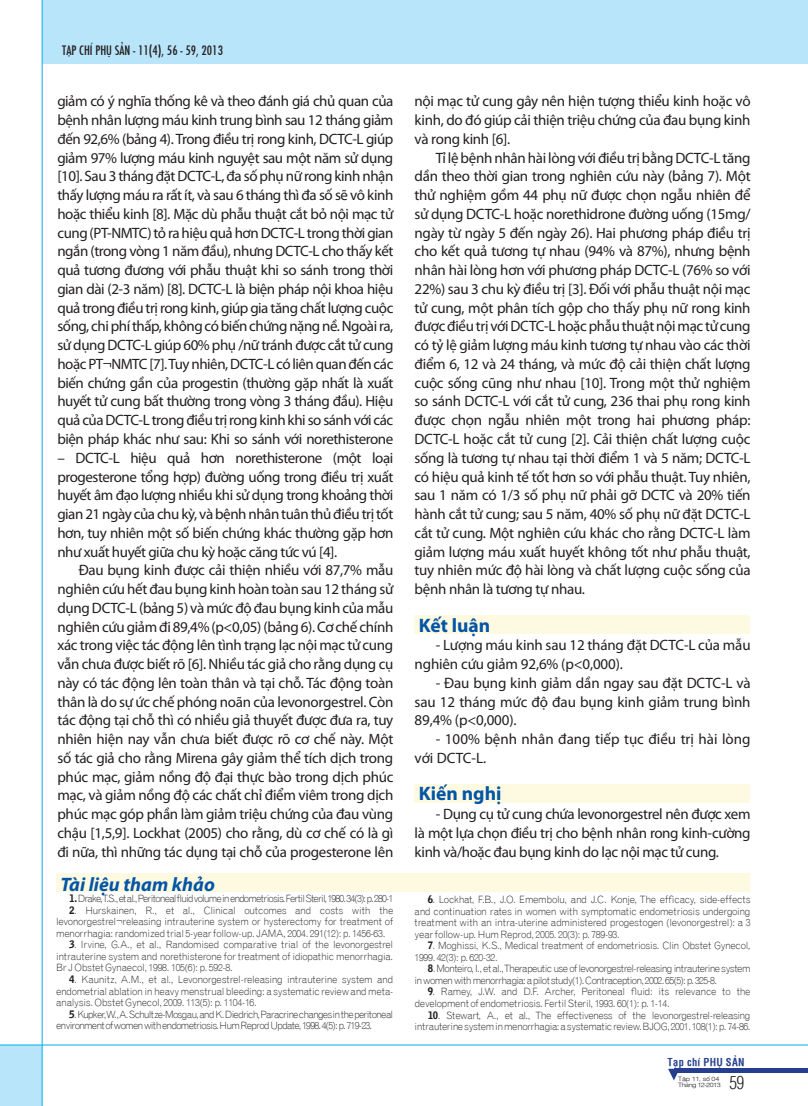
<style>
.page{position:relative;width:808px;height:1106px;background:#fff}
.page>*{position:absolute;margin:0;border:0;box-sizing:border-box;transform-origin:0 0}
.t1{font:700 19.5px "Myriad Pro";color:#0155a5}
.t2{font:italic 700 19.5px "Myriad Pro";color:#0155a5}
.t3{font:300 condensed 17.55px "SFU Helvetica";color:#231f20}
.t4{font:15px/18.8px "Myriad Pro";letter-spacing:-.02em;color:#231f20;text-align:justify}
.t5{font:15px/18.8px "Myriad Pro";color:#231f20}
.t6{font:14.25px "SFU Function Condensed";color:#231f20}
.t7{font:700 condensed 10.5px "SFU Helvetica";letter-spacing:.025em;color:#253f8e}
.t8{font:300 10.05px/11.6px "NH Grotesque";letter-spacing:-.045em;color:#231f20;text-align:justify}
.t9{font:300 10.05px/11.6px "NH Grotesque";letter-spacing:-.08em;color:#231f20}
.t10{font:300 10.05px/11.6px "NH Grotesque";letter-spacing:-.065em;color:#231f20}
.t11{font:300 6px/6px "SFU Helvetica";letter-spacing:-.07em;color:#231f20;scale:1.19 1}
.s1{font-weight:700}
</style>
<div class="page">
<div style="left:415px;top:615px;width:335px;height:18px;background:#fef9e1"></div>
<div style="left:415px;top:784px;width:335px;height:19px;background:#fef9e1"></div>
<div style="left:43px;top:0;width:765px;height:63px;background:#b9e5fa"></div>
<div style="left:0;top:1045px;width:42px;height:61px;background:#b9e5fa"></div>
<svg style="left:668px;top:1068px;width:10px;height:12px"></svg>
<div style="left:674px;top:1068px;width:134px;height:5px;background:#253f8e"></div>
<hr style="left:42px;top:0;width:1px;height:1106px;background:#00aeef">
<hr style="left:0;top:1044px;width:808px;height:1px;background:#00aeef">
<div style="left:56px;top:873px;width:693px;height:19px;background:#fef9e1"></div>
<p class="t6" style="left:62px;top:39px;width:162px">TẠP CHÍ PHỤ SẢN - 11(4), 56 - 59, 2013</p>
<p class="t4" style="left:57px;top:92px;width:337px">giảm có ý nghĩa thống kê và theo đánh giá chủ quan của bệnh nhân lượng máu kinh trung bình sau 12 tháng giảm đến 92,6% (bảng 4). Trong điều trị rong kinh, DCTC-L giúp giảm 97% lượng máu kinh nguyệt sau một năm sử dụng [10]. Sau 3 tháng đặt DCTC-L, đa số phụ nữ rong kinh nhận thấy lượng máu ra rất ít, và sau 6 tháng thì đa số sẽ vô kinh hoặc thiểu kinh [8]. Mặc dù phẫu thuật cắt bỏ nội mạc tử cung (PT-NMTC) tỏ ra hiệu quả hơn DCTC-L trong thời gian ngắn (trong vòng 1 năm đầu), nhưng DCTC-L cho thấy kết quả tương đương với phẫu thuật khi so sánh trong thời gian dài (2-3 năm) [8]. DCTC-L là biện pháp nội khoa hiệu quả trong điều trị rong kinh, giúp gia tăng chất lượng cuộc sống, chi phí thấp, không có biến chứng nặng nề. Ngoài ra, sử dụng DCTC-L giúp 60% phụ /nữ tránh được cắt tử cung hoặc PT¬NMTC [7]. Tuy nhiên, DCTC-L có liên quan đến các biến chứng gần của progestin (thường gặp nhất là xuất huyết tử cung bất thường trong vòng 3 tháng đầu). Hiệu quả của DCTC-L trong điều trị rong kinh khi so sánh với các biện pháp khác như sau: Khi so sánh với norethisterone</p>
<p class="t4" style="left:57px;top:448px;width:337px">– DCTC-L hiệu quả hơn norethisterone (một loại progesterone tổng hợp) đường uống trong điều trị xuất huyết âm đạo lượng nhiều khi sử dụng trong khoảng thời gian 21 ngày của chu kỳ, và bệnh nhân tuân thủ điều trị tốt hơn, tuy nhiên một số biến chứng khác thường gặp hơn như xuất huyết giữa chu kỳ hoặc căng tức vú [4].</p>
<p class="t4" style="left:57px;top:560px;width:337px;text-indent:21px">Đau bụng kinh được cải thiện nhiều với 87,7% mẫu nghiên cứu hết đau bụng kinh hoàn toàn sau 12 tháng sử dụng DCTC-L (bảng 5) và mức độ đau bụng kinh của mẫu nghiên cứu giảm đi 89,4% (p&lt;0,05) (bảng 6). Cơ chế chính xác trong việc tác động lên tình trạng lạc nội mạc tử cung vẫn chưa được biết rõ [6]. Nhiều tác giả cho rằng dụng cụ này có tác động lên toàn thân và tại chỗ. Tác động toàn thân là do sự ức chế phóng noãn của levonorgestrel. Còn tác động tại chỗ thì có nhiều giả thuyết được đưa ra, tuy nhiên hiện nay vẫn chưa biết được rõ cơ chế này. Một số tác giả cho rằng Mirena gây giảm thể tích dịch trong phúc mạc, giảm nồng độ đại thực bào trong dịch phúc mạc, và giảm nồng độ các chất chỉ điểm viêm trong dịch phúc mạc góp phần làm giảm triệu chứng của đau vùng chậu [1,5,9]. Lockhat (2005) cho rằng, dù cơ chế có là gì đi nữa, thì những tác dụng tại chỗ của progesterone lên</p>
<h1 class="t2" style="left:60px;top:871px;width:156px">Tài liệu tham khảo</h1>
<p class="t9" style="left:69px;top:891px;width:326px"><span class="s1">1.</span> Drake, T.S., et al., Peritoneal fluid volume in endometriosis. Fertil Steril, 1980. 34(3): p. 280-1</p>
<p class="t8" style="left:56px;top:902px;width:339px;text-indent:13px"><span class="s1">2</span>. Hurskainen, R., et al., Clinical outcomes and costs with the levonorgestrel¬releasing intrauterine system or hysterectomy for treatment of menorrhagia: randomized trial 5-year follow-up. JAMA, 2004. 291(12): p. 1456-63.</p>
<p class="t8" style="left:56px;top:937px;width:339px;text-indent:13px"><span class="s1">3</span>. Irvine, G.A., et al., Randomised comparative trial of the levonorgestrel intrauterine system and norethisterone for treatment of idiopathic menorrhagia.<br>Br J Obstet Gynaecol, 1998. 105(6): p. 592-8.</p>
<p class="t8" style="left:56px;top:972px;width:339px;text-indent:13px"><span class="s1">4</span>. Kaunitz, A.M., et al., Levonorgestrel-releasing intrauterine system and endometrial ablation in heavy menstrual bleeding: a systematic review and meta&shy;analysis. Obstet Gynecol, 2009. 113(5): p. 1104-16.</p>
<p class="t9" style="left:56px;top:1006px;width:339px;text-indent:13px"><span class="s1">5</span>. Kupker, W., A. Schultze-Mosgau, and K. Diedrich, Paracrine changes in the peritoneal environment of women with endometriosis. Hum Reprod Update, 1998. 4(5): p. 719-23.</p>
<p class="t4" style="left:415px;top:92px;width:337px">nội mạc tử cung gây nên hiện tượng thiểu kinh hoặc vô kinh, do đó giúp cải thiện triệu chứng của đau bụng kinh và rong kinh [6].</p>
<p class="t4" style="left:415px;top:148px;width:337px;text-indent:21px">Tỉ lệ bệnh nhân hài lòng với điều trị bằng DCTC-L tăng dần theo thời gian trong nghiên cứu này (bảng 7). Một thử nghiệm gồm 44 phụ nữ được chọn ngẫu nhiên để sử dụng DCTC-L hoặc norethidrone đường uống (15mg/ ngày từ ngày 5 đến ngày 26). Hai phương pháp điều trị cho kết quả tương tự nhau (94% và 87%), nhưng bệnh nhân hài lòng hơn với phương pháp DCTC-L (76% so với 22%) sau 3 chu kỳ điều trị [3]. Đối với phẫu thuật nội mạc tử cung, một phân tích gộp cho thấy phụ nữ rong kinh được điều trị với DCTC-L hoặc phẫu thuật nội mạc tử cung có tỷ lệ giảm lượng máu kinh tương tự nhau vào các thời điểm 6, 12 và 24 tháng, và mức độ cải thiện chất lượng cuộc sống cũng như nhau [10]. Trong một thử nghiệm so sánh DCTC-L với cắt tử cung, 236 thai phụ rong kinh được chọn ngẫu nhiên một trong hai phương pháp:<br>DCTC-L hoặc cắt tử cung [2]. Cải thiện chất lượng cuộc sống là tương tự nhau tại thời điểm 1 và 5 năm; DCTC-L có hiệu quả kinh tế tốt hơn so với phẫu thuật. Tuy nhiên, sau 1 năm có 1/3 số phụ nữ phải gỡ DCTC và 20% tiến hành cắt tử cung; sau 5 năm, 40% số phụ nữ đặt DCTC-L cắt tử cung. Một nghiên cứu khác cho rằng DCTC-L làm giảm lượng máu xuất huyết không tốt như phẫu thuật, tuy nhiên mức độ hài lòng và chất lượng cuộc sống của bệnh nhân là tương tự nhau.</p>
<h1 class="t1" style="left:419px;top:612px;width:73px">Kết luận</h1>
<p class="t4" style="left:415px;top:635px;width:337px;text-indent:21px">- Lượng máu kinh sau 12 tháng đặt DCTC-L của mẫu nghiên cứu giảm 92,6% (p&lt;0,000).</p>
<p class="t4" style="left:415px;top:673px;width:337px;text-indent:21px">- Đau bụng kinh giảm dần ngay sau đặt DCTC-L và sau 12 tháng mức độ đau bụng kinh giảm trung bình 89,4% (p&lt;0,000).</p>
<p class="t5" style="left:415px;top:729px;width:337px;text-indent:21px">- 100% bệnh nhân đang tiếp tục điều trị hài lòng với DCTC-L.</p>
<h1 class="t1" style="left:419px;top:781px;width:84px">Kiến nghị</h1>
<p class="t4" style="left:415px;top:804px;width:337px;text-indent:21px">- Dụng cụ tử cung chứa levonorgestrel nên được xem là một lựa chọn điều trị cho bệnh nhân rong kinh-cường kinh và/hoặc đau bụng kinh do lạc nội mạc tử cung.</p>
<p class="t8" style="left:415px;top:892px;width:337px;text-indent:13px"><span class="s1">6</span>. Lockhat, F.B., J.O. Emembolu, and J.C. Konje, The efficacy, side-effects and continuation rates in women with symptomatic endometriosis undergoing treatment with an intra-uterine administered progestogen (levonorgestrel): a 3 year follow-up. Hum Reprod, 2005. 20(3): p. 789-93.</p>
<p class="t8" style="left:415px;top:938px;width:337px;text-indent:13px"><span class="s1">7</span>. Moghissi, K.S., Medical treatment of endometriosis. Clin Obstet Gynecol,<br>1999. 42(3): p. 620-32.</p>
<p class="t10" style="left:415px;top:961px;width:337px;text-indent:13px"><span class="s1">8</span>. Monteiro, I., et al., Therapeutic use of levonorgestrel-releasing intrauterine system in women with menorrhagia: a pilot study(1). Contraception, 2002. 65(5): p. 325-8.</p>
<p class="t8" style="left:415px;top:984px;width:337px;text-indent:13px"><span class="s1">9</span>. Ramey, J.W. and D.F. Archer, Peritoneal fluid: its relevance to the development of endometriosis. Fertil Steril, 1993. 60(1): p. 1-14.</p>
<p class="t8" style="left:415px;top:1007px;width:337px;text-align:right"><span class="s1">10</span>. Stewart, A., et al., The effectiveness of the levonorgestrel-releasing intrauterine system in menorrhagia: a systematic review. BJOG, 2001. 108(1): p. 74-86.</p>
<p class="t7" style="left:668px;top:1054px;width:78px">Tạp chí Phụ Sản</p>
<p class="t3" style="left:729px;top:1069px;width:16px">59</p>
<p class="t11" style="left:678px;top:1075px;width:37px">Tập 11, số 04<br>Tháng 12-2013</p>
</div>
